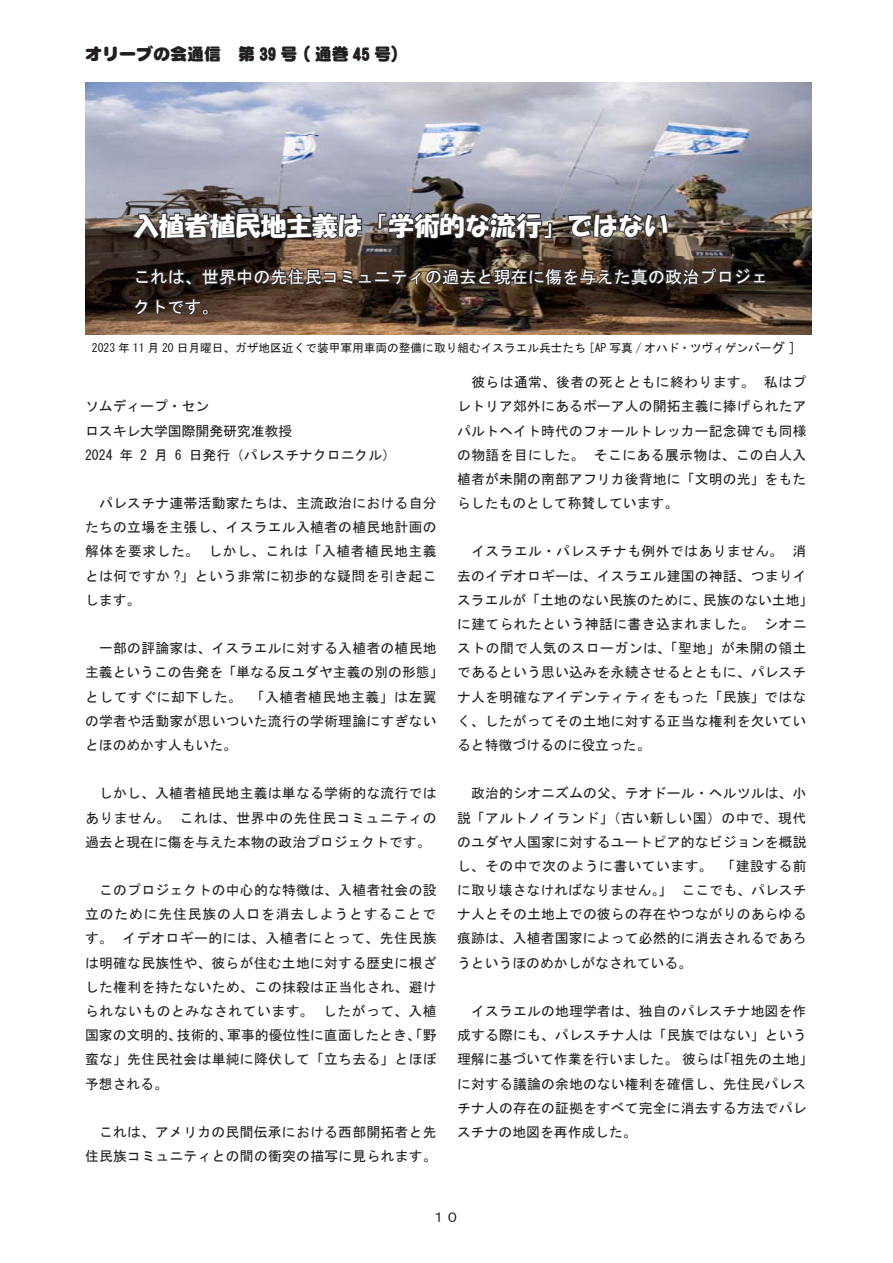
<style>
.page{position:relative;width:893px;height:1263px;background:#fff}
.page>*{position:absolute;margin:0;border:0;box-sizing:border-box;transform-origin:0 0}
.t1{font:25.5px "HG Soei Kakupoptai";color:#fff}
.t2{font:16.95px/29.7px "MS Gothic";letter-spacing:.01em;color:#fff}
.t3{font:16.95px "DF Maru Gothic UB WIN RKSJ H";color:#231f20}
.t4{font:13.8px/24.2px "MS Gothic";letter-spacing:.015em;color:#231f20}
.t5{font:13.8px/24.2px "MS Gothic";letter-spacing:.04em;color:#231f20;text-align:right}
.t6{font:13.8px/24.2px "MS Gothic";letter-spacing:.035em;color:#231f20}
.t7{font:11.7px "MS Gothic";color:#231f20}
.s1{font-size:13.8px}
</style>
<div class="page">
<img style="left:85px;top:82px;width:727px;height:252px">
<img style="left:131px;top:209px;width:636px;height:126px">
<p class="t3" style="left:85px;top:45px;width:325px">オリーブの会通信　第 39 号 ( 通巻 45 号(</p>
<h1 class="t1" style="left:133px;top:213px;width:537px">入植者植民地主義は「学術的な流行」ではない</h1>
<p class="t2" style="left:133px;top:262px;width:636px">これは、世界中の先住民コミュニティの過去と現在に傷を与えた真の政治プロジェクトです。</p>
<p class="t7" style="left:92px;top:342px;width:695px">2023 年 11 月 20 日月曜日、ガザ地区近くで装甲軍用車両の整備に取り組むイスラエル兵士たち [AP 写真 / オハド・ツヴィゲンバー<span class="s1">グ</span></p>
<p class="t4" style="left:789px;top:336px;width:8px">[</p>
<p class="t4" style="left:85px;top:394px;width:126px">ソムディープ・セン</p>
<p class="t4" style="left:85px;top:418px;width:209px">ロスキレ大学国際開発研究准教授</p>
<p class="t4" style="left:189px;top:443px;width:209px">日発行（パレスチナクロニクル(</p>
<p class="t4" style="left:120px;top:443px;width:15px">年</p>
<p class="t4" style="left:85px;top:443px;width:29px">2024</p>
<p class="t4" style="left:85px;top:491px;width:353px;text-align:right">　パレスチナ連帯活動家たちは、主流政治における自分たちの立場を主張し、イスラエル入植者の植民地計画のしかし、これは「入植者植民地主義</p>
<p class="t4" style="left:140px;top:443px;width:29px">月2</p>
<p class="t4" style="left:175px;top:443px;width:8px">6</p>
<p class="t4" style="left:85px;top:539px;width:353px">解体を要求した。<br>とは何ですか ?」という非常に初歩的な疑問を引き起こします。</p>
<p class="t4" style="left:85px;top:636px;width:360px">　一部の評論家は、イスラエルに対する入植者の植民地主義というこの告発を「単なる反ユダヤ主義の別の形態「としてすぐに却下した。 「入植者植民地主義」は左翼の学者や活動家が思いついた流行の学術理論にすぎないとほのめかす人もいた。</p>
<p class="t4" style="left:85px;top:781px;width:353px;text-align:right">　しかし、入植者植民地主義は単なる学術的な流行ではこれは、世界中の先住民コミュニティの</p>
<p class="t4" style="left:85px;top:805px;width:347px">ありません。<br>過去と現在に傷を与えた本物の政治プロジェクトです。</p>
<p class="t5" style="left:85px;top:878px;width:353px">　このプロジェクトの中心的な特徴は、入植者社会の設立のために先住民族の人口を消去しようとすることでイデオロギー的には、入植者にとって、先住民族</p>
<p class="t4" style="left:85px;top:926px;width:29px">す。</p>
<p class="t4" style="left:85px;top:950px;width:353px">は明確な民族性や、彼らが住む土地に対する歴史に根ざ</p>
<p class="t4" style="left:85px;top:975px;width:353px">した権利を持たないため、この抹殺は正当化され、避け</p>
<p class="t4" style="left:323px;top:999px;width:115px">したがって、入植</p>
<p class="t6" style="left:227px;top:999px;width:211px;text-indent:-142px">られないものとみなされています。<br>軍事的優位性に直面したとき、「野</p>
<p class="t4" style="left:177px;top:1023px;width:57px">技術的、</p>
<p class="t4" style="left:85px;top:1023px;width:353px">国家の文明的、<br>蛮な」先住民社会は単純に降伏して「立ち去る」とほぼ予想される。</p>
<p class="t4" style="left:85px;top:1120px;width:353px">　これは、アメリカの民間伝承における西部開拓者と先住民族コミュニティとの間の衝突の描写に見られます。</p>
<p class="t4" style="left:764px;top:370px;width:44px">私はプ</p>
<p class="t4" style="left:457px;top:370px;width:299px">　彼らは通常、後者の死とともに終わります。</p>
<p class="t4" style="left:457px;top:394px;width:351px">レトリア郊外にあるボーア人の開拓主義に捧げられたア</p>
<p class="t4" style="left:457px;top:418px;width:351px">パルトヘイト時代のフォールトレッカー記念碑でも同様</p>
<p class="t4" style="left:594px;top:443px;width:214px">そこにある展示物は、この白人入</p>
<p class="t4" style="left:457px;top:443px;width:351px">の物語を目にした。<br>植者が未開の南部アフリカ後背地に「文明の光」をもたらしたものとして称賛しています。</p>
<p class="t4" style="left:793px;top:539px;width:15px">消</p>
<p class="t4" style="left:457px;top:539px;width:327px">　イスラエル・パレスチナも例外ではありません。</p>
<p class="t4" style="left:457px;top:564px;width:351px">去のイデオロギーは、イスラエル建国の神話、つまりイ</p>
<p class="t4" style="left:703px;top:588px;width:112px">民族のない土地「</p>
<p class="t4" style="left:457px;top:588px;width:250px">スラエルが「土地のない民族のために、</p>
<p class="t4" style="left:457px;top:612px;width:351px">に建てられたという神話に書き込まれました。<br>ストの間で人気のスローガンは、「聖地」が未開の領土であるという思い込みを永続させるとともに、パレスチナ人を明確なアイデンティティをもった「民族」ではなく、したがってその土地に対する正当な権利を欠いていると特徴づけるのに役立った。</p>
<p class="t4" style="left:457px;top:781px;width:351px;text-align:right">　政治的シオニズムの父、テオドール・ヘルツルは、小説「アルトノイランド」（古い新しい国）の中で、現代のユダヤ人国家に対するユートピア的なビジョンを概説し、その中で次のように書いています。 「建設する前ここでも、パレスチ</p>
<p class="t4" style="left:764px;top:612px;width:44px">シオニ</p>
<p class="t4" style="left:457px;top:878px;width:351px">に取り壊さなければなりません。」<br>ナ人とその土地上での彼らの存在やつながりのあらゆる痕跡は、入植者国家によって必然的に消去されるであろうというほのめかしがなされている。</p>
<p class="t4" style="left:457px;top:999px;width:351px">　イスラエルの地理学者は、独自のパレスチナ地図を作</p>
<p class="t4" style="left:457px;top:1023px;width:351px">成する際にも、パレスチナ人は「民族ではない」という</p>
<p class="t4" style="left:717px;top:1047px;width:98px">「祖先の土地「</p>
<p class="t4" style="left:457px;top:1047px;width:351px">理解に基づいて作業を行いました。彼らは<br>に対する議論の余地のない権利を確信し、先住民パレスチナ人の存在の証拠をすべて完全に消去する方法でパレスチナの地図を再作成した。</p>
<p class="t4" style="left:432px;top:1205px;width:29px">１０</p>
</div>
